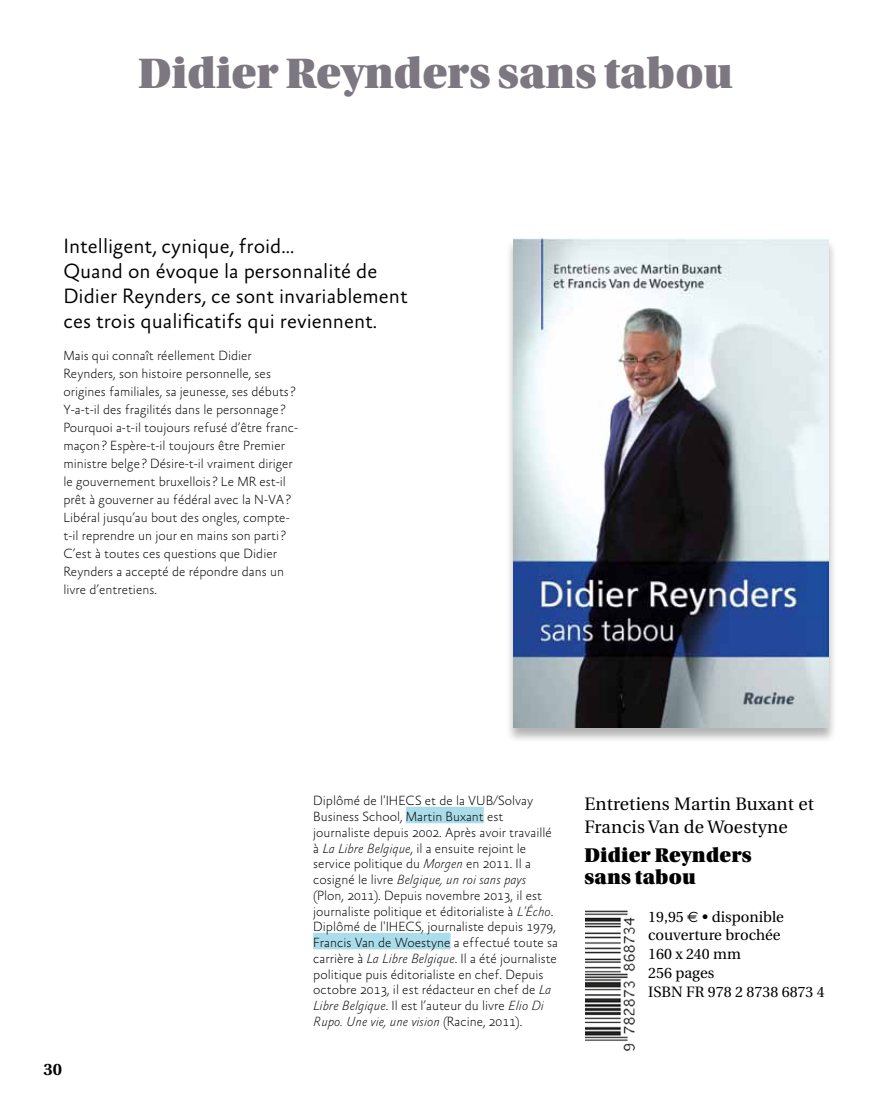
<style>
.page{position:relative;width:893px;height:1106px;background:#fff}
.page>*{position:absolute;margin:0;border:0;box-sizing:border-box;transform-origin:0 0}
.t1{font:45px "Utopia Std Black Headline";color:#7d7782}
.t2{font:300 21px/24.8px "Absara Sans OT";color:#000}
.t3{font:21px/22.5px "Utopia Std Black Headline";letter-spacing:.01em;color:#000}
.t4{font:18px/22.5px "Utopia";letter-spacing:.01em;color:#000}
.t5{font:700 16.5px "Utopia";color:#000}
.t6{font:15px/18.8px "Utopia";color:#000}
.t7{font:100 13.5px/15.8px "Absara Sans OT";color:#000}
.s1{font-style:italic}
.s2{font-family:"Euro Sans"}
</style>
<div class="page">
<img style="left:585px;top:910px;width:51px;height:142px">
<div style="left:505px;top:238px;width:332px;height:506px;background:#000;opacity:.3"></div>
<img style="left:513px;top:238px;width:316px;height:489px">
<div style="left:406px;top:806px;width:78px;height:17px;background:#abdcea"></div>
<div style="left:313px;top:932px;width:138px;height:17px;background:#abdcea"></div>
<h1 class="t1" style="left:138px;top:50px;width:596px">Didier Reynders sans tabou</h1>
<h2 class="t2" style="left:63px;top:235px;width:346px">Intelligent, cynique, froid…<br>Quand on évoque la personnalité de Didier Reynders, ce sont invariablement ces trois qualificatifs qui reviennent.</h2>
<p class="t7" style="left:63px;top:348px;width:236px;line-height:18px">Mais qui connaît réellement Didier Reynders, son histoire personnelle, ses origines familiales, sa jeunesse, ses débuts?<br>Y-a-t-il des fragilités dans le personnage ?<br>Pourquoi a-t-il toujours refusé d’être franc&shy;maçon? Espère-t-il toujours être Premier ministre belge ? Désire-t-il vraiment diriger le gouvernement bruxellois? Le MR est-il prêt à gouverner au fédéral avec la N-VA?<br>Libéral jusqu’au bout des ongles, compte&shy;t-il reprendre un jour en mains son parti?<br>C’est à toutes ces questions que Didier Reynders a accepté de répondre dans un livre d’entretiens.</p>
<p class="t5" style="left:44px;top:1060px;width:20px">30</p>
<p class="t7" style="left:313px;top:793px;width:246px">Diplômé de l'IHECS et de la VUB/Solvay Business School, Martin Buxant est journaliste depuis 2002. Après avoir travaillé à <span class="s1">La Libre Belgique</span>, il a ensuite rejoint le service politique du <span class="s1">Morgen</span> en 2011. Il a cosigné le livre <span class="s1">Belgique, un roi sans pays </span>(Plon, 2011). Depuis novembre 2013, il est journaliste politique et éditorialiste à <span class="s1">L'Écho</span>.<br>Diplômé de l'IHECS, journaliste depuis 1979, Francis Van de Woestyne a effectué toute sa carrière à <span class="s1">La Libre Belgique</span>. Il a été journaliste politique puis éditorialiste en chef. Depuis octobre 2013, il est rédacteur en chef de <span class="s1">La Libre Belgique</span>. Il est l’auteur du livre <span class="s1">Elio Di Rupo. Une vie, une vision</span> (Racine, 2011).</p>
<h3 class="t4" style="left:584px;top:793px;width:231px">Entretiens Martin Buxant et<br>Francis Van de Woestyne</h3>
<h2 class="t3" style="left:584px;top:843px;width:169px">Didier Reynders sans tabou</h2>
<p class="t6" style="left:648px;top:907px;width:178px">19,95 <span class="s2">€</span> • disponible couverture brochée<br>160 x 240 mm<br>256 pages<br>isbn FR 978 2 8738 6873 4</p>
</div>
